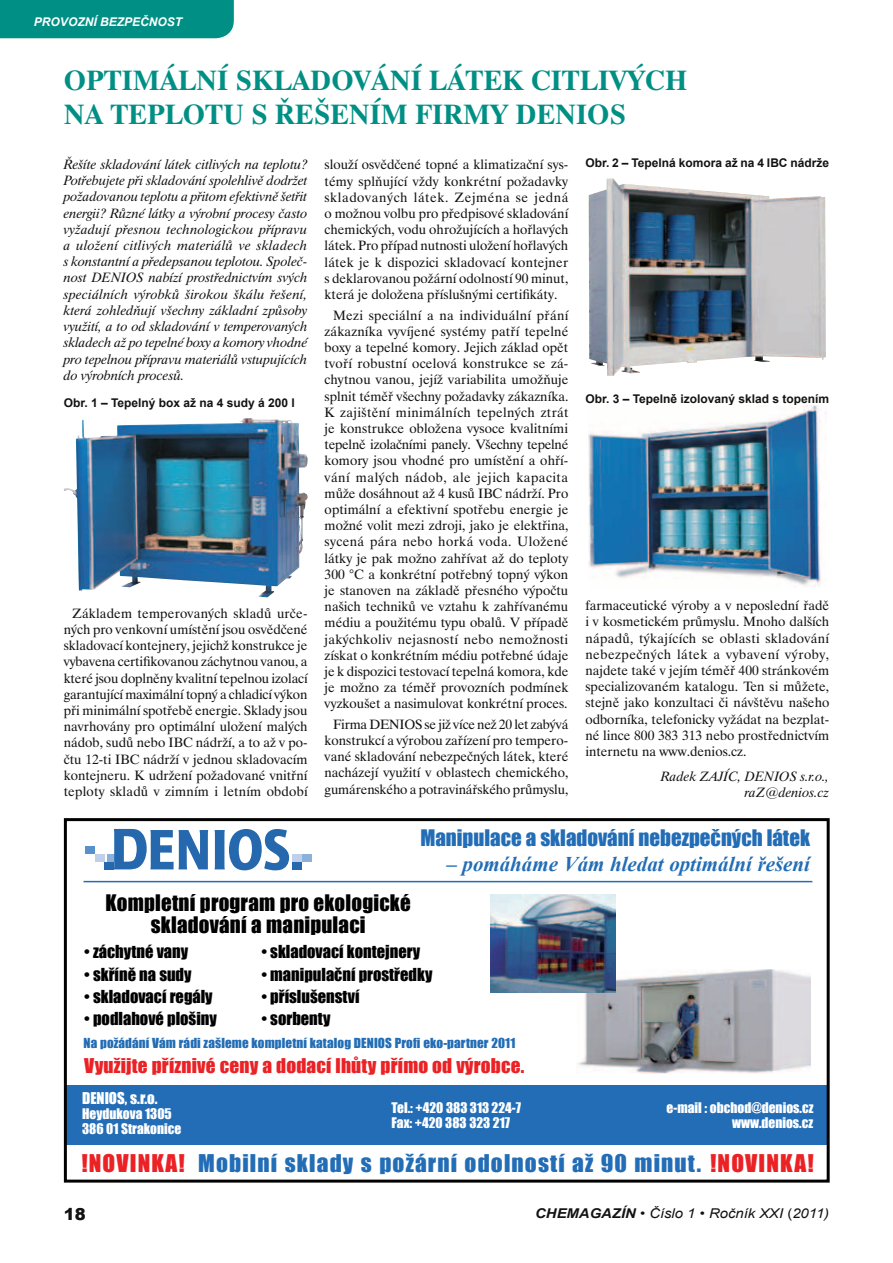
<style>
.page{position:relative;width:893px;height:1263px;background:#fff}
.page>*{position:absolute;margin:0;border:0;box-sizing:border-box;transform-origin:0 0}
.Nadpis-hl{font:700 28.5px/34.2px "Dutch 801 BTCE";color:#008f84}
.t1{font:22.35px "Impact";letter-spacing:.05em;color:#226db6;scale:1.04 1}
.t2{font:21px/22.4px "Impact";letter-spacing:.01em;color:#000;text-align:center}
.t3{font:21px "Impact";color:#226db6}
.t4{font:italic 700 21px "Times New Roman";color:#226db6}
.t5{font:18.75px "Impact";letter-spacing:.01em;color:#eb2225}
.t6{font:16.5px "Impact";color:#000}
.t7{font:900 16.5px "Arial";color:#121311}
.t8{font:15px "Impact";color:#fff}
.Základní_text{font:13.5px/16.2px "Dutch 801 BTCE";color:#121311;text-align:justify}
._1__odstavec_běžný{font:italic 13.5px/16.2px "Dutch 801 BTCE";color:#121311;text-align:justify}
.t9{font:13.5px "Impact";color:#fff}
.Jméno_autora_za_odst{font:italic 13.5px/16.2px "Dutch 801 BTCE";color:#121311;text-align:right}
.t10{font:italic 13.5px "Arial";color:#121311;scale:1.1 1}
.t11{font:12.75px "Impact";letter-spacing:.01em;color:#226db6}
.Obr_Tab{font:700 12px "Arial";color:#121311}
.Hlavička{font:italic 700 12px "Arial";color:#fff}
.s1{color:#eb2225}
.s2{font-weight:700}
.s3{font-style:normal}
</style>
<div class="page">
<div style="left:0;top:0;width:234px;height:38px;background:#008f84"></div>
<img style="left:64px;top:418px;width:244px;height:179px">
<div style="left:64px;top:1085px;width:764px;height:59px;background:#226db6"></div>
<div style="left:64px;top:818px;width:766px;height:364px;border:3px solid #000"></div>
<hr style="left:84px;top:881px;width:728px;height:1px;background:#226db6">
<div style="left:108px;top:854px;width:9px;height:8px;background:#8bb0da"></div>
<svg style="left:114px;top:829px;width:94px;height:40px"></svg>
<svg style="left:215px;top:829px;width:74px;height:41px"></svg>
<div style="left:105px;top:862px;width:9px;height:7px;background:#2668ad"></div>
<div style="left:292px;top:862px;width:10px;height:7px;background:#2668ad"></div>
<div style="left:95px;top:854px;width:10px;height:8px;background:#c0d0ea"></div>
<div style="left:85px;top:846px;width:10px;height:8px;background:#5692c9"></div>
<div style="left:292px;top:854px;width:10px;height:8px;background:#c0d0ea"></div>
<div style="left:302px;top:854px;width:10px;height:8px;background:#8bb0da"></div>
<img style="left:576px;top:969px;width:234px;height:104px">
<img style="left:491px;top:894px;width:124px;height:98px">
<img style="left:589px;top:178px;width:237px;height:198px">
<img style="left:588px;top:405px;width:238px;height:182px">
<p class="Hlavička" style="left:34px;top:14px;width:150px">PROVOZNÍ BEZPEČNOST</p>
<p class="Nadpis-hl" style="left:64px;top:62px;width:625px">OPTIMÁLNÍ SKLADOVÁNÍ LÁTEK CITLIVÝCH<br>NA TEPLOTU S ŘEŠENÍM FIRMY DENIOS</p>
<p class="_1__odstavec_běžný" style="left:64px;top:156px;width:245px">Řešíte skladování látek citlivých na teplotu?<br>Potřebujete při skladování spolehlivě dodržet požadovanou teplotu a přitom efektivně šetřit energii? Různé látky a výrobní procesy často vyžadují přesnou technologickou přípravu a uložení citlivých materiálů ve skladech s konstantní a předepsanou teplotou. Společ&shy;nost DENIOS nabízí prostřednictvím svých speciálních výrobků širokou škálu řešení, která zohledňují všechny základní způsoby využití, a to od skladování v temperovaných skladech až po tepelné boxy a komory vhodné pro tepelnou přípravu materiálů vstupujících do výrobních procesů.</p>
<p class="Obr_Tab" style="left:64px;top:395px;width:233px">Obr. 1 – Tepelný box až na 4 sudy á 200 l</p>
<p class="Základní_text" style="left:64px;top:605px;width:245px;text-indent:8px">Základem temperovaných skladů urče&shy;ných pro venkovní umístění jsou osvědčené skladovací kontejnery, jejichž konstrukce je vybavena certifikovanou záchytnou vanou, a které jsou doplněny kvalitní tepelnou izolací garantující maximální topný a chladicí výkon při minimální spotřebě energie. Sklady jsou navrhovány pro optimální uložení malých nádob, sudů nebo IBC nádrží, a to až v po&shy;čtu 12-ti IBC nádrží v jednou skladovacím kontejneru. K udržení požadované vnitřní teploty skladů v zimním i letním období</p>
<p class="Základní_text" style="left:325px;top:157px;width:245px">slouží osvědčené topné a klimatizační sys&shy;témy splňující vždy konkrétní požadavky skladovaných látek. Zejména se jedná o možnou volbu pro předpisové skladování chemických, vodu ohrožujících a hořlavých látek. Pro případ nutnosti uložení hořlavých látek je k dispozici skladovací kontejner s deklarovanou požární odolností 90 minut, která je doložena příslušnými certifikáty.</p>
<p class="Základní_text" style="left:325px;top:307px;width:245px;text-indent:8px">Mezi speciální a na individuální přání zákazníka vyvíjené systémy patří tepelné boxy a tepelné komory. Jejich základ opět tvoří robustní ocelová konstrukce se zá&shy;chytnou vanou, jejíž variabilita umožňuje splnit téměř všechny požadavky zákazníka.<br>K zajištění minimálních tepelných ztrát je konstrukce obložena vysoce kvalitními tepelně izolačními panely. Všechny tepelné komory jsou vhodné pro umístění a ohří&shy;vání malých nádob, ale jejich kapacita může dosáhnout až 4 kusů IBC nádrží. Pro optimální a efektivní spotřebu energie je možné volit mezi zdroji, jako je elektřina, sycená pára nebo horká voda. Uložené látky je pak možno zahřívat až do teploty 300 °C a konkrétní potřebný topný výkon je stanoven na základě přesného výpočtu našich techniků ve vztahu k zahřívanému médiu a použitému typu obalů. V případě jakýchkoliv nejasností nebo nemožnosti získat o konkrétním médiu potřebné údaje je k dispozici testovací tepelná komora, kde je možno za téměř provozních podmínek vyzkoušet a nasimulovat konkrétní proces.</p>
<p class="Základní_text" style="left:325px;top:716px;width:245px;text-indent:8px">Firma DENIOS se již více než 20 let zabývá konstrukcí a výrobou zařízení pro tempero&shy;vané skladování nebezpečných látek, které nacházejí využití v oblastech chemického, gumárenského a potravinářského průmyslu,</p>
<p class="Obr_Tab" style="left:585px;top:155px;width:245px">Obr. 2 – Tepelná komora až na 4 IBC nádrže</p>
<p class="Obr_Tab" style="left:585px;top:391px;width:245px">Obr. 3 – Tepelně izolovaný sklad s topením</p>
<p class="Základní_text" style="left:585px;top:597px;width:245px">farmaceutické výroby a v neposlední řadě i v kosmetickém průmyslu. Mnoho dalších nápadů, týkajících se oblasti skladování nebezpečných látek a vybavení výroby, najdete také v jejím téměř 400 stránkovém specializovaném katalogu. Ten si můžete, stejně jako konzultaci či návštěvu našeho odborníka, telefonicky vyžádat na bezplat&shy;né lince 800 383 313 nebo prostřednictvím internetu na www.denios.cz.</p>
<p class="Jméno_autora_za_odst" style="left:661px;top:768px;width:170px">Radek ZAJÍC, DENIOS s.r.o., raZ@denios.cz</p>
<p class="t3" style="left:420px;top:821px;width:391px">Manipulace a skladování nebezpečných látek</p>
<p class="t4" style="left:446px;top:849px;width:365px">– pomáháme Vám hledat optimální řešení</p>
<p class="t2" style="left:105px;top:891px;width:307px">Kompletní program pro ekologické skladování a manipulaci</p>
<p class="t6" style="left:84px;top:939px;width:106px">• záchytné vany</p>
<p class="t6" style="left:84px;top:961px;width:109px">• skříně na sudy</p>
<p class="t6" style="left:84px;top:984px;width:130px">• skladovací regály</p>
<p class="t6" style="left:84px;top:1006px;width:134px">• podlahové plošiny</p>
<p class="t6" style="left:261px;top:939px;width:160px">• skladovací kontejnery</p>
<p class="t6" style="left:261px;top:961px;width:172px">• manipulační prostředky</p>
<p class="t6" style="left:261px;top:984px;width:100px">• příslušenství</p>
<p class="t6" style="left:261px;top:1006px;width:71px">• sorbenty</p>
<p class="t11" style="left:84px;top:1033px;width:433px">Na požádání Vám rádi zašleme kompletní katalog DENIOS Profi eko-partner 2011</p>
<p class="t5" style="left:84px;top:1051px;width:442px">Využijte příznivé ceny a dodací lhůty přímo od výrobce.</p>
<p class="t8" style="left:82px;top:1086px;width:77px">DENIOS, s.r.o.</p>
<p class="t9" style="left:82px;top:1103px;width:91px">Heydukova 1305</p>
<p class="t9" style="left:392px;top:1097px;width:131px">Tel.: +420 383 313 224-7</p>
<p class="t9" style="left:667px;top:1097px;width:148px">e-mail : obchod@denios.cz</p>
<p class="t9" style="left:392px;top:1112px;width:120px">Fax: +420 383 323 217</p>
<p class="t9" style="left:732px;top:1112px;width:83px">www.denios.cz</p>
<p class="t1" style="left:81px;top:1146px;width:706px"><span class="s1">!NOVINKA!</span> Mobilní sklady s požární odolností až 90 minut. <span class="s1">!NOVINKA!</span></p>
<p class="t9" style="left:82px;top:1118px;width:101px">386 01 Strakonice</p>
<p class="t7" style="left:64px;top:1202px;width:24px">18</p>
<p class="t10" style="left:535px;top:1204px;width:269px"><span class="s2">CHEMAGAZÍN</span> • Číslo 1 • Ročník XXI <span class="s3">(</span>2011)</p>
</div>
